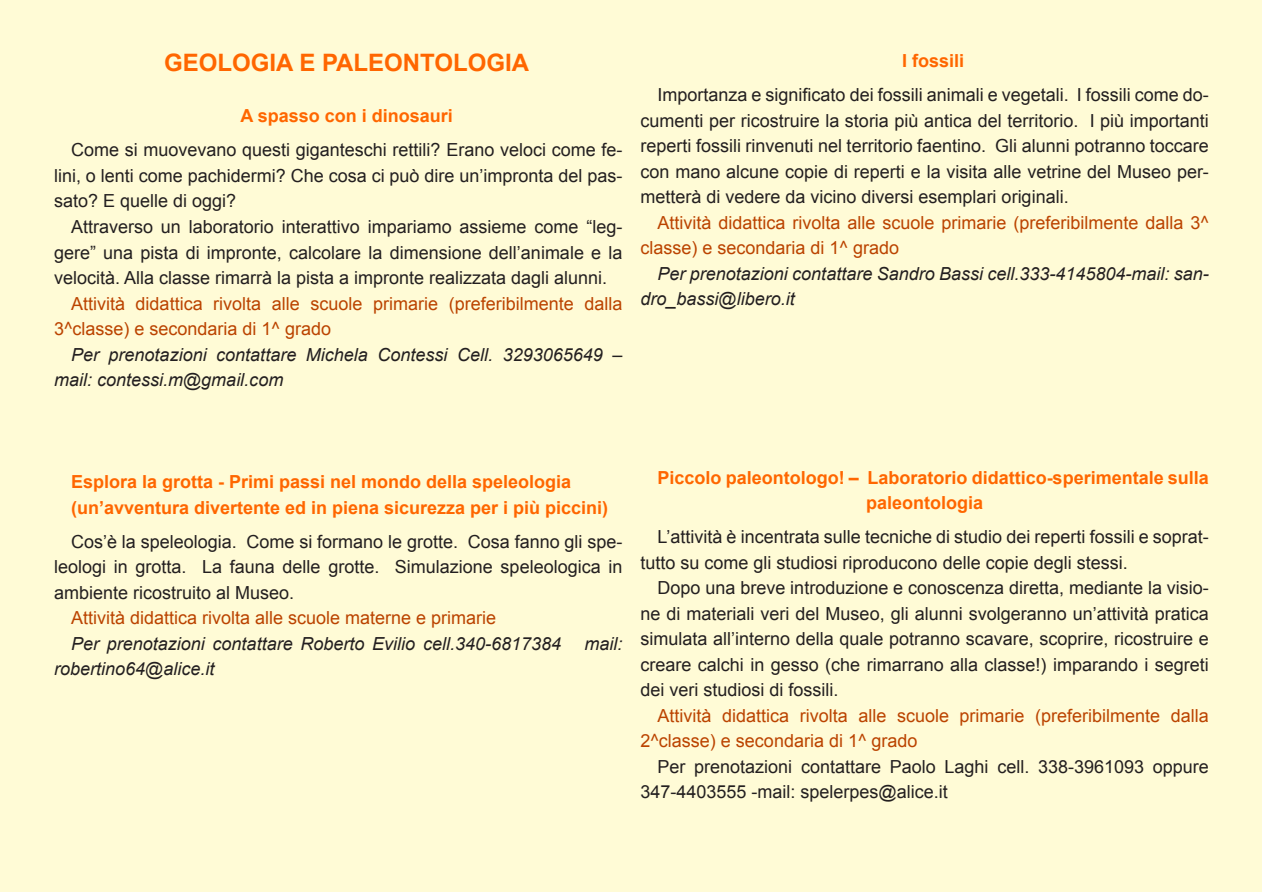
<style>
.page{position:relative;width:1263px;height:893px;background:#fff}
.page>*{position:absolute;margin:0;border:0;box-sizing:border-box;transform-origin:0 0}
.t1{font:700 24px "Arial";color:#f60}
.t2{font:18px/25.5px "Arial";color:#231f20;text-align:justify}
.t3{font:18px/25.5px "Arial";color:#bb4300}
.t4{font:italic 18px/25.5px "Arial";color:#231f20}
.t5{font:700 18px/25.5px "Arial";color:#f60}
</style>
<div class="page">
<div style="left:0;top:0;width:1262px;height:892px;background:#fffbd6"></div>
<p class="t1" style="left:164px;top:47px;width:366px">GEOLOGIA E PALEONTOLOGIA</p>
<p class="t5" style="left:241px;top:104px;width:214px">A spasso con i dinosauri</p>
<p class="t2" style="left:54px;top:138px;width:570px;text-indent:17px">Come si muovevano questi giganteschi rettili? Erano veloci come fe&shy;lini, o lenti come pachidermi? Che cosa ci può dire un’impronta del pas&shy;sato? E quelle di oggi?</p>
<p class="t2" style="left:54px;top:214px;width:570px;text-indent:17px">Attraverso un laboratorio interattivo impariamo assieme come “leg&shy;gere” una pista di impronte, calcolare la dimensione dell’animale e la velocità. Alla classe rimarrà la pista a impronte realizzata dagli alunni.</p>
<p class="t3" style="left:54px;top:291px;width:570px;text-indent:17px">Attività didattica rivolta alle scuole primarie (preferibilmente dalla<br>3^classe) e secondaria di 1^ grado</p>
<p class="t4" style="left:54px;top:342px;width:570px;text-indent:17px">Per prenotazioni contattare Michela Contessi Cell. 3293065649 – mail: contessi.m@gmail.com</p>
<p class="t5" style="left:902px;top:49px;width:64px">I fossili</p>
<p class="t2" style="left:640px;top:82px;width:570px;text-indent:17px">Importanza e significato dei fossili animali e vegetali. I fossili come do&shy;cumenti per ricostruire la storia più antica del territorio. I più importanti reperti fossili rinvenuti nel territorio faentino. Gli alunni potranno toccare con mano alcune copie di reperti e la visita alle vetrine del Museo per&shy;metterà di vedere da vicino diversi esemplari originali.</p>
<p class="t3" style="left:640px;top:210px;width:570px;text-indent:17px">Attività didattica rivolta alle scuole primarie (preferibilmente dalla 3^ classe) e secondaria di 1^ grado</p>
<p class="t4" style="left:640px;top:261px;width:570px;text-indent:17px">Per prenotazioni contattare Sandro Bassi cell.333-4145804-mail: san&shy;dro_bassi@libero.it</p>
<p class="t5" style="left:71px;top:470px;width:502px">Esplora la grotta - Primi passi nel mondo della speleologia</p>
<p class="t5" style="left:71px;top:495px;width:539px">(un’avventura divertente ed in piena sicurezza per i più piccini)</p>
<p class="t2" style="left:54px;top:529px;width:570px;text-indent:17px">Cos’è la speleologia. Come si formano le grotte. Cosa fanno gli spe&shy;leologi in grotta. La fauna delle grotte. Simulazione speleologica in ambiente ricostruito al Museo.</p>
<p class="t3" style="left:71px;top:605px;width:427px">Attività didattica rivolta alle scuole materne e primarie</p>
<p class="t4" style="left:71px;top:631px;width:492px">Per prenotazioni contattare Roberto Evilio cell.340-6817384</p>
<p class="t4" style="left:584px;top:631px;width:39px">mail:</p>
<p class="t4" style="left:54px;top:656px;width:162px">robertino64@alice.it</p>
<p class="t5" style="left:866px;top:465px;width:344px;text-indent:-209px">Piccolo paleontologo! – Laboratorio didattico-sperimentale sulla paleontologia</p>
<p class="t2" style="left:640px;top:524px;width:570px;text-indent:17px">L’attività è incentrata sulle tecniche di studio dei reperti fossili e soprat&shy;tutto su come gli studiosi riproducono delle copie degli stessi.</p>
<p class="t2" style="left:640px;top:575px;width:570px;text-indent:17px">Dopo una breve introduzione e conoscenza diretta, mediante la visio&shy;ne di materiali veri del Museo, gli alunni svolgeranno un’attività pratica simulata all’interno della quale potranno scavare, scoprire, ricostruire e creare calchi in gesso (che rimarrano alla classe!) imparando i segreti dei veri studiosi di fossili.</p>
<p class="t3" style="left:640px;top:703px;width:570px;text-indent:17px">Attività didattica rivolta alle scuole primarie (preferibilmente dalla<br>2^classe) e secondaria di 1^ grado</p>
<p class="t2" style="left:640px;top:754px;width:570px;text-indent:17px">Per prenotazioni contattare Paolo Laghi cell. 338-3961093 oppure<br>347-4403555 -mail: spelerpes@alice.it</p>
</div>
